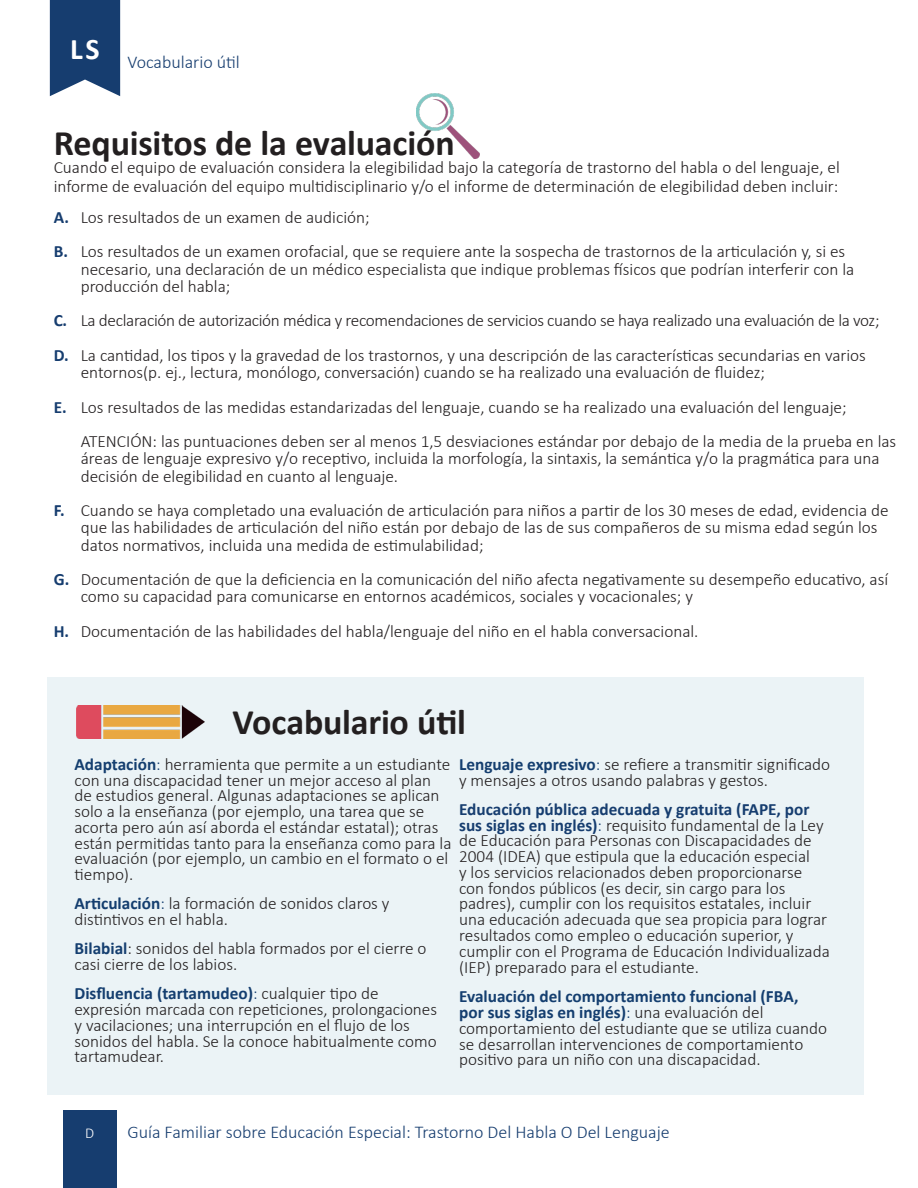
<style>
.page{position:relative;width:918px;height:1188px;background:#fff}
.page>*{position:absolute;margin:0;border:0;box-sizing:border-box;transform-origin:0 0}
.t1{font:700 36px "Calibri";letter-spacing:-.005em;color:#231f20}
.t2{font:700 30px "Calibri";color:#fff}
.t3{font:300 18px "Calibri";color:#163d6f}
.vocab_term{font:300 17.25px/15.8px "Calibri";color:#231f20}
.vocab_term-2{font:300 17.25px "Calibri";letter-spacing:-.02em;color:#231f20}
.t4{font:300 15px "Calibri";color:#fff}
.s1{font-weight:700;color:#163d6f}
.s2{font-weight:700;color:#143e6f}
.s3{color:#143e6f}
.s4{color:#163d6f}
</style>
<div class="page">
<div style="left:48px;top:678px;width:816px;height:417px;background:#ebf3f6"></div>
<img style="left:76px;top:706px;width:129px;height:32px">
<img style="left:416px;top:93px;width:63px;height:66px">
<div style="left:63px;top:1111px;width:54px;height:77px;background:#163d6f"></div>
<svg style="left:50px;top:0;width:70px;height:96px;background:#294d7b"></svg>
<h2 class="t2" style="left:70px;top:28px;width:31px">LS</h2>
<p class="t3" style="left:127px;top:50px;width:114px">Vocabulario útil</p>
<p class="t1" style="left:54px;top:117px;width:402px">Requisitos de la evaluación</p>
<p class="vocab_term" style="left:54px;top:157px;width:788px;line-height:19.5px">Cuando el equipo de evaluación considera la elegibilidad bajo la categoría de trastorno del habla o del lenguaje, el informe de evaluación del equipo multidisciplinario y/o el informe de determinación de elegibilidad deben incluir:</p>
<p class="vocab_term" style="left:54px;top:209px;width:317px"><span class="s1">A.</span> Los resultados de un examen de audición;</p>
<p class="vocab_term" style="left:81px;top:243px;width:775px;line-height:17.2px;text-indent:-27px"><span class="s1">B.</span> Los resultados de un examen orofacial, que se requiere ante la sospecha de trastornos de la articulación y, si es necesario, una declaración de un médico especialista que indique problemas físicos que podrían interferir con la producción del habla;</p>
<p class="vocab_term-2" style="left:54px;top:310px;width:827px"><span class="s1">C.</span> La declaración de autorización médica y recomendaciones de servicios cuando se haya realizado una evaluación de la voz;</p>
<p class="vocab_term" style="left:81px;top:346px;width:787px;line-height:17.2px;text-indent:-27px"><span class="s1">D.</span> La cantidad, los tipos y la gravedad de los trastornos, y una descripción de las características secundarias en varios entornos(p. ej., lectura, monólogo, conversación) cuando se ha realizado una evaluación de fluidez;</p>
<p class="vocab_term" style="left:81px;top:390px;width:817px;line-height:34.5px;text-indent:-27px"><span class="s1">E.</span> Los resultados de las medidas estandarizadas del lenguaje, cuando se ha realizado una evaluación del lenguaje;<br>ATENCIÓN: las puntuaciones deben ser al menos 1,5 desviaciones estándar por debajo de la media de la prueba en las</p>
<p class="vocab_term" style="left:81px;top:450px;width:800px;line-height:17.2px">áreas de lenguaje expresivo y/o receptivo, incluida la morfología, la sintaxis, la semántica y/o la pragmática para una decisión de elegibilidad en cuanto al lenguaje.</p>
<p class="vocab_term" style="left:81px;top:502px;width:809px;line-height:17.2px;text-indent:-27px"><span class="s1">F.</span> Cuando se haya completado una evaluación de articulación para niños a partir de los 30 meses de edad, evidencia de que las habilidades de articulación del niño están por debajo de las de sus compañeros de su misma edad según los datos normativos, incluida una medida de estimulabilidad;</p>
<p class="vocab_term" style="left:81px;top:571px;width:809px;line-height:17.2px;text-indent:-27px"><span class="s1">G.</span> Documentación de que la deficiencia en la comunicación del niño afecta negativamente su desempeño educativo, así como su capacidad para comunicarse en entornos académicos, sociales y vocacionales; y</p>
<p class="vocab_term" style="left:54px;top:623px;width:646px"><span class="s1">H.</span> Documentación de las habilidades del habla/lenguaje del niño en el habla conversacional.</p>
<p class="t1" style="left:232px;top:696px;width:235px">Vocabulario útil</p>
<p class="vocab_term" style="left:75px;top:756px;width:379px"><span class="s2">Adaptación</span><span class="s3">:</span> herramienta que permite a un estudiante con una discapacidad tener un mejor acceso al plan de estudios general. Algunas adaptaciones se aplican solo a la enseñanza (por ejemplo, una tarea que se acorta pero aún así aborda el estándar estatal); otras están permitidas tanto para la enseñanza como para la evaluación (por ejemplo, un cambio en el formato o el tiempo).</p>
<p class="vocab_term" style="left:75px;top:896px;width:316px"><span class="s2">Articulación</span><span class="s3">:</span> la formación de sonidos claros y distintivos en el habla.</p>
<p class="vocab_term" style="left:75px;top:941px;width:354px"><span class="s2">Bilabial</span>: sonidos del habla formados por el cierre o casi cierre de los labios.</p>
<p class="vocab_term" style="left:75px;top:986px;width:364px"><span class="s2">Disfluencia (tartamudeo)</span><span class="s3">:</span> cualquier tipo de expresión marcada con repeticiones, prolongaciones y vacilaciones; una interrupción en el flujo de los sonidos del habla. Se la conoce habitualmente como tartamudear.</p>
<p class="vocab_term" style="left:459px;top:756px;width:373px"><span class="s2">Lenguaje expresivo</span><span class="s3">:</span> se refiere a transmitir significado y mensajes a otros usando palabras y gestos.</p>
<p class="vocab_term" style="left:459px;top:801px;width:372px"><span class="s1">Educación pública adecuada y gratuita (FAPE, por sus siglas en inglés)</span><span class="s4">:</span> requisito fundamental de la Ley de Educación para Personas con Discapacidades de 2004 (IDEA) que estipula que la educación especial<br>y los servicios relacionados deben proporcionarse con fondos públicos (es decir, sin cargo para los padres), cumplir con los requisitos estatales, incluir una educación adecuada que sea propicia para lograr resultados como empleo o educación superior, y cumplir con el Programa de Educación Individualizada (IEP) preparado para el estudiante.</p>
<p class="vocab_term" style="left:459px;top:989px;width:370px"><span class="s2">Evaluación del comportamiento funcional (FBA, por sus siglas en inglés)</span><span class="s3">:</span> una evaluación del comportamiento del estudiante que se utiliza cuando se desarrollan intervenciones de comportamiento positivo para un niño con una discapacidad.</p>
<p class="t4" style="left:85px;top:1124px;width:11px">D</p>
<p class="t3" style="left:127px;top:1121px;width:544px">Guía Familiar sobre Educación Especial: Trastorno Del Habla O Del Lenguaje</p>
</div>
